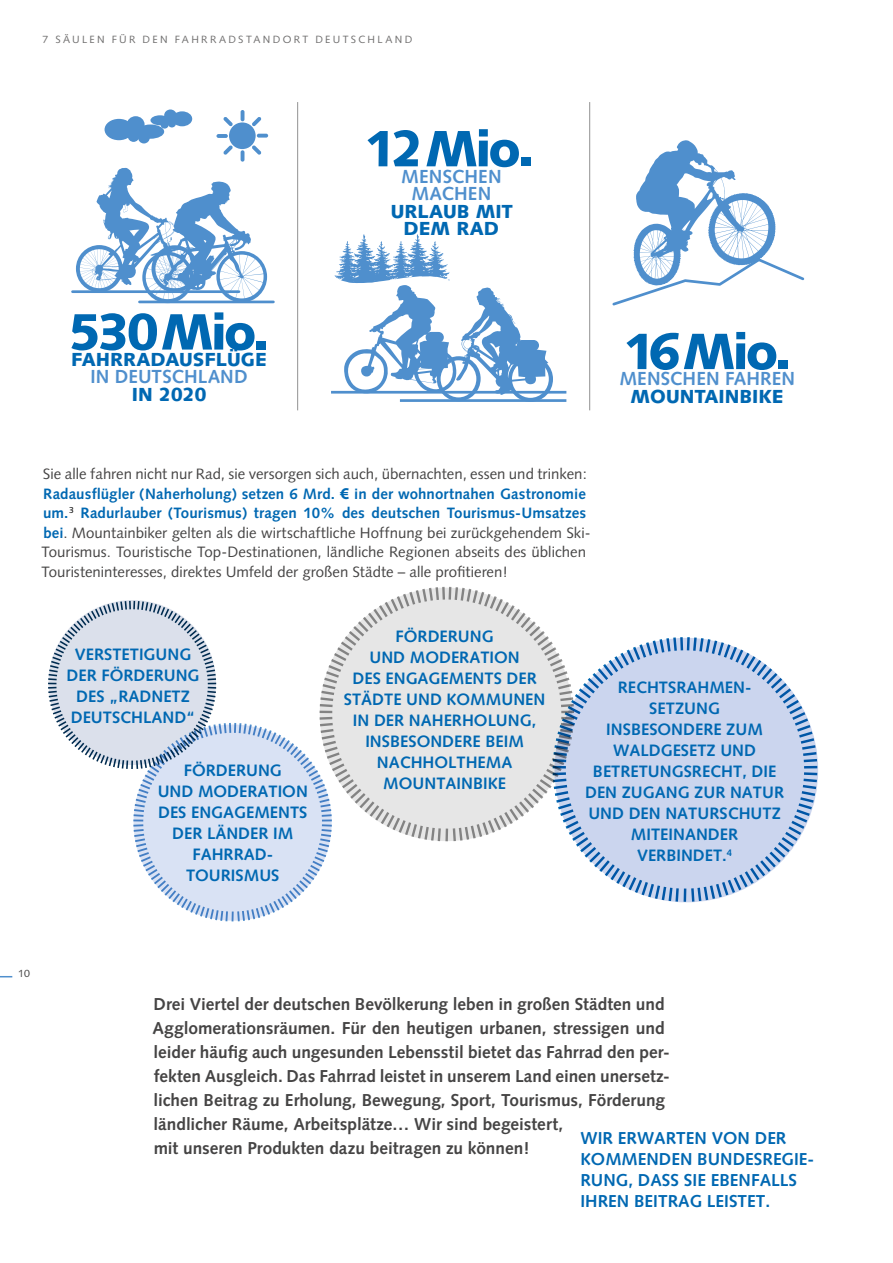
<style>
.page{position:relative;width:893px;height:1263px;background:#fff}
.page>*{position:absolute;margin:0;border:0;box-sizing:border-box;transform-origin:0 0}
.t1{font:900 51px "Syntax";letter-spacing:-.055em;color:#0068b2}
.t2{font:900 18.9px/17.5px "Syntax";color:#0068b2;text-align:center}
.t3{font:700 18.9px/17.5px "Syntax";letter-spacing:.005em;color:#4f8fcd;text-align:center}
.t4{font:700 17.25px/24px "Syntax";color:#454444}
.t5{font:700 17.25px/21px "Syntax";color:#0068b2}
.t6{font:700 16.5px/21px "Syntax";color:#0068b2;text-align:center}
.t7{font:15px/19.5px "Syntax";color:#454444}
.t8{font:10.5px "Syntax";letter-spacing:.22em;color:#706f6f}
.t9{font:10.5px "Syntax";color:#454444}
.s1{font-weight:700;color:#0068b2}
.s2{font-family:"Myriad Pro";font-weight:700;font-size:16.5px;color:#0068b2}
</style>
<div class="page">
<svg style="left:0;top:976px;width:12px;height:1px"></svg>
<svg style="left:48px;top:601px;width:282px;height:320px"></svg>
<svg style="left:320px;top:587px;width:233px;height:254px;fill:#e6e6e6"></svg>
<svg style="left:553px;top:637px;width:264px;height:265px;fill:#cbd5ee"></svg>
<svg style="left:612px;top:140px;width:193px;height:166px"></svg>
<hr style="left:297px;top:102px;width:1px;height:308px;background:#929292">
<hr style="left:589px;top:102px;width:1px;height:308px;background:#929292">
<hr style="left:331px;top:391px;width:235px;height:3px;background:#4f8fcd">
<hr style="left:400px;top:399px;width:166px;height:3px;background:#4f8fcd">
<svg style="left:334px;top:234px;width:219px;height:168px"></svg>
<svg style="left:76px;top:168px;width:191px;height:135px"></svg>
<hr style="left:139px;top:301px;width:134px;height:2px;background:#4f8fcd">
<hr style="left:72px;top:290px;width:167px;height:3px;background:#4f8fcd">
<svg style="left:241px;top:110px;width:3px;height:11px"></svg>
<div style="left:229px;top:122px;width:27px;height:27px;background:#4f8fcd;border-radius:50%"></div>
<svg style="left:241px;top:150px;width:3px;height:12px"></svg>
<svg style="left:216px;top:134px;width:12px;height:4px"></svg>
<svg style="left:257px;top:134px;width:11px;height:4px"></svg>
<svg style="left:252px;top:117px;width:9px;height:9px"></svg>
<svg style="left:223px;top:117px;width:10px;height:9px"></svg>
<svg style="left:252px;top:145px;width:9px;height:10px"></svg>
<svg style="left:223px;top:145px;width:10px;height:10px"></svg>
<div style="left:105px;top:119px;width:28px;height:21px;background:#4f8fcd;border-radius:50%"></div>
<div style="left:127px;top:116px;width:18px;height:17px;background:#4f8fcd;border-radius:50%"></div>
<div style="left:138px;top:132px;width:12px;height:11px;background:#4f8fcd;border-radius:50%"></div>
<div style="left:137px;top:124px;width:27px;height:15px;background:#4f8fcd;border-radius:50%"></div>
<div style="left:128px;top:130px;width:11px;height:12px;background:#4f8fcd;border-radius:50%"></div>
<div style="left:172px;top:111px;width:20px;height:15px;background:#4f8fcd;border-radius:50%"></div>
<div style="left:164px;top:109px;width:13px;height:12px;background:#4f8fcd;border-radius:50%"></div>
<div style="left:161px;top:120px;width:8px;height:9px;background:#4f8fcd;border-radius:50%"></div>
<div style="left:150px;top:115px;width:20px;height:10px;background:#4f8fcd;border-radius:50%"></div>
<div style="left:168px;top:119px;width:8px;height:8px;background:#4f8fcd;border-radius:50%"></div>
<p class="t8" style="left:43px;top:33px;width:371px">7 SÄULEN FÜR DEN FAHRRADSTANDORT DEUTSCHLAND</p>
<h1 class="t1" style="left:364px;top:118px;width:172px">12Mio.</h1>
<p class="t3" style="left:401px;top:167px;width:102px">MENSCHEN<br>MACHEN</p>
<p class="t2" style="left:390px;top:202px;width:124px">URLAUB MIT<br>DEM RAD</p>
<h1 class="t1" style="left:69px;top:302px;width:203px">530Mio.</h1>
<p class="t2" style="left:71px;top:350px;width:198px">FAHRRADAUSFLÜGE</p>
<p class="t3" style="left:91px;top:368px;width:159px">IN DEUTSCHLAND</p>
<p class="t2" style="left:132px;top:386px;width:76px">IN 2020</p>
<p class="t7" style="left:41px;top:464px;width:551px">Sie alle fahren nicht nur Rad, sie versorgen sich auch, übernachten, essen und trinken:<br><span class="s1">Radausflügler (Naherholung) setzen 6 Mrd.</span> <span class="s2">€</span> <span class="s1">in der wohnortnahen Gastronomie um.</span><sup>3</sup> <span class="s1">Radurlauber (Tourismus) tragen 10% des deutschen Tourismus-Umsatzes bei</span>. Mountainbiker gelten als die wirtschaftliche Hoffnung bei zurückgehendem Ski-Tourismus. Touristische Top-Destinationen, ländliche Regionen abseits des üblichen Touristeninteresses, direktes Umfeld der großen Städte – alle profitieren!</p>
<h1 class="t1" style="left:623px;top:321px;width:170px">16Mio.</h1>
<p class="t3" style="left:619px;top:370px;width:177px">MENSCHEN FAHREN</p>
<p class="t2" style="left:631px;top:388px;width:155px">MOUNTAINBIKE</p>
<p class="t6" style="left:67px;top:644px;width:134px">VERSTETIGUNG<br>DER FÖRDERUNG<br>DES „RADNETZ<br>DEUTSCHLAND“</p>
<p class="t6" style="left:158px;top:760px;width:152px">FÖRDERUNG<br>UND MODERATION<br>DES ENGAGEMENTS<br>DER LÄNDER IM<br>FAHRRAD-<br>TOURISMUS</p>
<p class="t6" style="left:344px;top:626px;width:203px">FÖRDERUNG<br>UND MODERATION<br>DES ENGAGEMENTS DER<br>STÄDTE UND KOMMUNEN<br>IN DER NAHERHOLUNG,<br>INSBESONDERE BEIM<br>NACHHOLTHEMA<br>MOUNTAINBIKE</p>
<p class="t6" style="left:585px;top:677px;width:200px">RECHTSRAHMEN-<br>SETZUNG<br>INSBESONDERE ZUM<br>WALDGESETZ UND<br>BETRETUNGSRECHT, DIE<br>DEN ZUGANG ZUR NATUR<br>UND DEN NATURSCHUTZ<br>MITEINANDER<br>VERBINDET.<sup>4</sup></p>
<p class="t9" style="left:18px;top:967px;width:13px">10</p>
<p class="t4" style="left:152px;top:992px;width:519px">Drei Viertel der deutschen Bevölkerung leben in großen Städten und Agglomerationsräumen. Für den heutigen urbanen, stressigen und leider häufig auch ungesunden Lebensstil bietet das Fahrrad den per&shy;fekten Ausgleich. Das Fahrrad leistet in unserem Land einen unersetz&shy;lichen Beitrag zu Erholung, Bewegung, Sport, Tourismus, Förderung ländlicher Räume, Arbeitsplätze… Wir sind begeistert,<br>mit unseren Produkten dazu beitragen zu können!</p>
<p class="t5" style="left:580px;top:1128px;width:235px">WIR ERWARTEN VON DER<br>KOMMENDEN BUNDESREGIE-<br>RUNG, DASS SIE EBENFALLS<br>IHREN BEITRAG LEISTET.</p>
</div>
